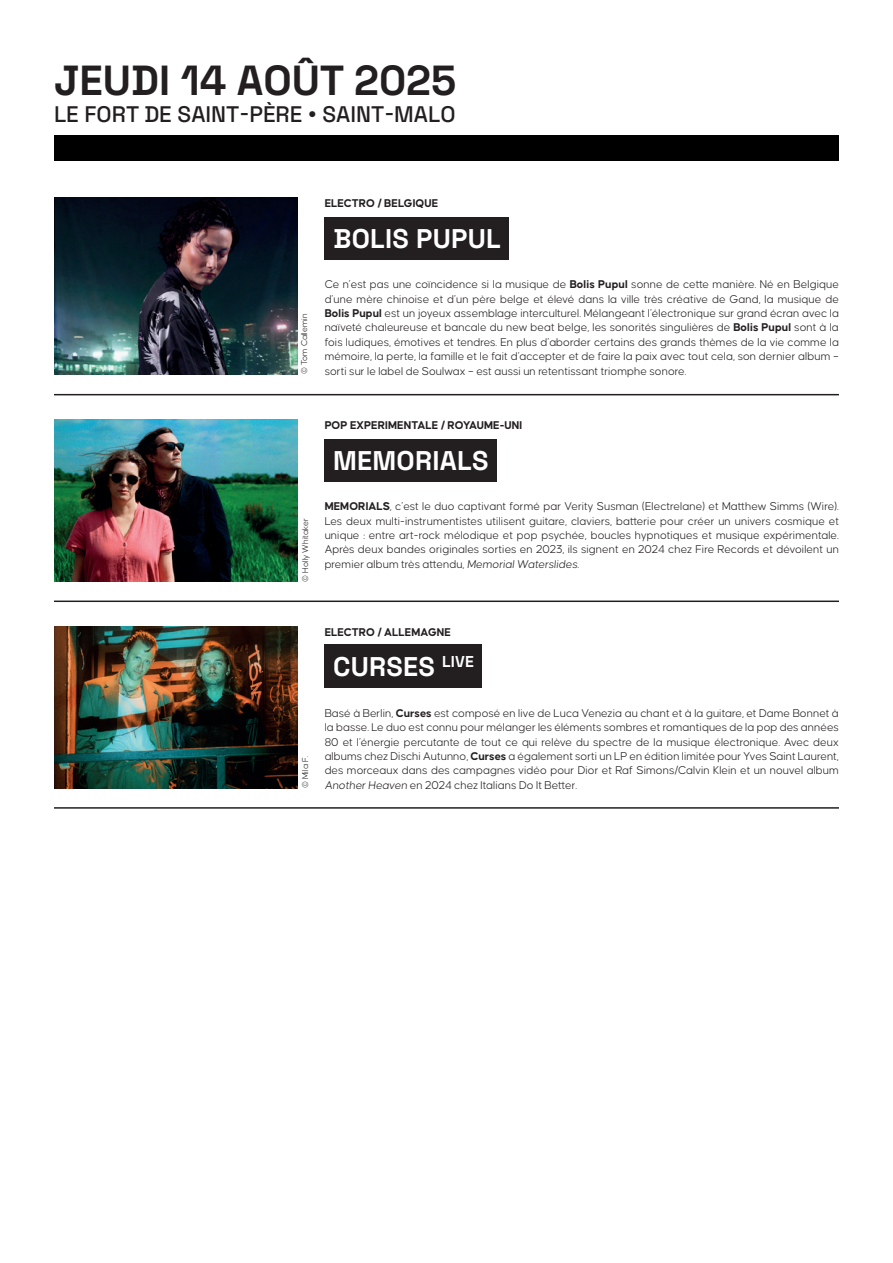
<style>
.page{position:relative;width:893px;height:1263px;background:#fff}
.page>*{position:absolute;margin:0;border:0;box-sizing:border-box;transform-origin:0 0}
.t1{font:300 42px "Space Grotesk";color:#231f20}
.t2{font:300 27px "Space Grotesk";letter-spacing:.01em;color:#fff}
.t3{font:300 22.5px "Space Grotesk";color:#231f20}
.t4{font:300 12px/14.4px "Causten";color:#231f20;text-align:justify}
.t5{font:700 12px "Causten";color:#231f20}
.t6{font:300 9px "Causten";color:#231f20}
.s1{font-weight:700}
.s2{font-style:italic}
</style>
<div class="page">
<div style="left:54px;top:135px;width:785px;height:25px;background:#000001"></div>
<img style="left:54px;top:626px;width:244px;height:162px">
<div style="left:325px;top:645px;width:157px;height:43px;background:#231f20"></div>
<hr style="left:54px;top:807px;width:785px;height:2px;background:#231f20">
<div style="left:325px;top:217px;width:184px;height:42px;background:#231f20"></div>
<img style="left:54px;top:198px;width:244px;height:177px">
<hr style="left:54px;top:394px;width:785px;height:1px;background:#231f20">
<img style="left:54px;top:420px;width:244px;height:161px">
<div style="left:325px;top:439px;width:172px;height:42px;background:#231f20"></div>
<hr style="left:54px;top:600px;width:785px;height:2px;background:#231f20">
<h1 class="t1" style="left:54px;top:50px;width:404px">JEUDI 14 AOÛT 2025</h1>
<h3 class="t3" style="left:54px;top:98px;width:403px">LE FORT DE SAINT-PÈRE • SAINT-MALO</h3>
<p class="t6" style="left:300px;top:374px;width:63px;rotate:-90deg">© Tom Callemin</p>
<p class="t5" style="left:325px;top:196px;width:115px">ELECTRO / BELGIQUE</p>
<h2 class="t2" style="left:334px;top:219px;width:169px">BOLIS PUPUL</h2>
<p class="t4" style="left:325px;top:277px;width:516px">Ce n’est pas une coïncidence si la musique de <span class="s1">Bolis Pupul</span> sonne de cette manière. Né en Belgique d’une mère chinoise et d’un père belge et élevé dans la ville très créative de Gand, la musique de <span class="s1">Bolis Pupul</span> est un joyeux assemblage interculturel. Mélangeant l’électronique sur grand écran avec la naïveté chaleureuse et bancale du new beat belge, les sonorités singulières de <span class="s1">Bolis Pupul</span> sont à la fois ludiques, émotives et tendres. En plus d’aborder certains des grands thèmes de la vie comme la mémoire, la perte, la famille et le fait d’accepter et de faire la paix avec tout cela, son dernier album –</p>
<p class="t4" style="left:325px;top:364px;width:363px">sorti sur le label de Soulwax – est aussi un retentissant triomphe sonore.</p>
<p class="t6" style="left:301px;top:581px;width:65px;rotate:-90deg">© Holly Whitaker</p>
<p class="t5" style="left:325px;top:418px;width:199px">POP EXPERIMENTALE / ROYAUME-UNI</p>
<h2 class="t2" style="left:333px;top:441px;width:157px">MEMORIALS</h2>
<p class="t4" style="left:325px;top:499px;width:516px"><span class="s1">MEMORIALS</span>, c’est le duo captivant formé par Verity Susman (Electrelane) et Matthew Simms (Wire).<br>Les deux multi-instrumentistes utilisent guitare, claviers, batterie pour créer un univers cosmique et unique : entre art-rock mélodique et pop psychée, boucles hypnotiques et musique expérimentale.<br>Après deux bandes originales sorties en 2023, ils signent en 2024 chez Fire Records et dévoilent un premier album très attendu, <span class="s2">Memorial Waterslides</span>.</p>
<p class="t6" style="left:301px;top:788px;width:34px;rotate:-90deg">© Mila F.</p>
<p class="t5" style="left:325px;top:625px;width:128px">ELECTRO / ALLEMAGNE</p>
<h2 class="t2" style="left:333px;top:647px;width:142px">CURSES <sup>LIVE</sup></h2>
<p class="t4" style="left:325px;top:706px;width:516px">Basé à Berlin, <span class="s1">Curses</span> est composé en live de Luca Venezia au chant et à la guitare, et Dame Bonnet à la basse. Le duo est connu pour mélanger les éléments sombres et romantiques de la pop des années 80 et l’énergie percutante de tout ce qui relève du spectre de la musique électronique. Avec deux albums chez Dischi Autunno, <span class="s1">Curses</span> a également sorti un LP en édition limitée pour Yves Saint Laurent, des morceaux dans des campagnes vidéo pour Dior et Raf Simons/Calvin Klein et un nouvel album</p>
<p class="t4" style="left:325px;top:778px;width:254px"><span class="s2">Another Heaven</span> en 2024 chez Italians Do It Better.</p>
</div>
